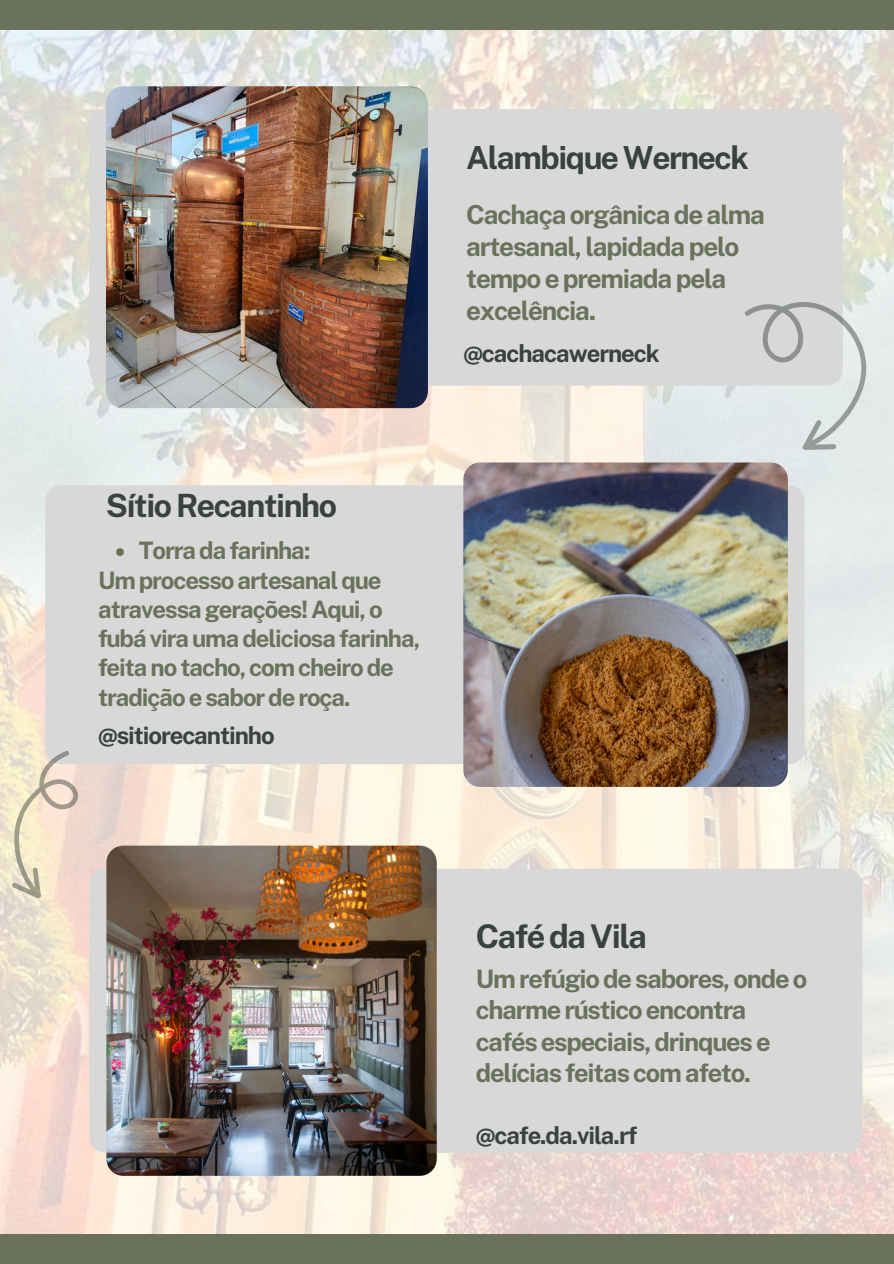
<style>
.page{position:relative;width:894px;height:1264px;background:#fff}
.page>*{position:absolute;margin:0;border:0;box-sizing:border-box;transform-origin:0 0}
.t1{font:700 32.7px "Public Sans";letter-spacing:-.045em;color:#3a423d}
.t2{font:700 32.1px "Public Sans";letter-spacing:-.045em;color:#3a423d}
.t3{font:700 31.8px "Public Sans";letter-spacing:-.045em;color:#3a423d}
.t4{font:700 26.25px/32.2px "Public Sans";letter-spacing:-.045em;color:#6a725b}
.t5{font:700 25.5px/31.5px "Public Sans";letter-spacing:-.045em;color:#6a725b}
.t6{font:700 24px/29.2px "Public Sans";letter-spacing:-.045em;color:#6a725b}
.t7{font:700 24px "Public Sans";letter-spacing:-.045em;color:#3a423d}
</style>
<div class="page">
<img style="left:0;top:29px;width:893px;height:1205px">
<div style="left:89px;top:109px;width:753px;height:276px;background:#d8d8d8"></div>
<img style="left:106px;top:86px;width:322px;height:322px">
<div style="left:89px;top:868px;width:773px;height:284px;background:#d8d8d8;border-radius:16px"></div>
<img style="left:106px;top:845px;width:330px;height:330px">
<div style="left:45px;top:485px;width:759px;height:279px;background:#d8d8d8;border-radius:16px"></div>
<img style="left:463px;top:462px;width:324px;height:325px;border-radius:17px">
<div style="left:0;top:0;width:893px;height:29px;background:#6a725b"></div>
<div style="left:0;top:1234px;width:893px;height:29px;background:#6a725b"></div>
<svg style="left:701px;top:275px;width:190px;height:187px"></svg>
<svg style="left:0;top:750px;width:106px;height:154px"></svg>
<svg style="left:116px;top:548px;width:8px;height:8px"></svg>
<h1 class="t3" style="left:466px;top:139px;width:284px">Alambique Werneck</h1>
<h2 class="t4" style="left:466px;top:198px;width:300px">Cachaça orgânica de alma artesanal, lapidada pelo tempo e premiada pela excelência.</h2>
<p class="t7" style="left:463px;top:340px;width:198px">@cachacawerneck</p>
<p class="t2" style="left:106px;top:487px;width:232px">Sítio Recantinho</p>
<h2 class="t6" style="left:139px;top:536px;width:173px">Torra da farinha:</h2>
<h2 class="t6" style="left:98px;top:565px;width:324px">Um processo artesanal que atravessa gerações! Aqui, o fubá vira uma deliciosa farinha, feita no tacho, com cheiro de tradição e sabor de roça.</h2>
<p class="t7" style="left:98px;top:721px;width:178px">@sitiorecantinho</p>
<p class="t1" style="left:476px;top:916px;width:173px">Café da Vila</p>
<p class="t5" style="left:476px;top:962px;width:333px">Um refúgio de sabores, onde o charme rústico encontra cafés especiais, drinques e delícias feitas com afeto.</p>
<h1 class="t7" style="left:476px;top:1120px;width:163px">@cafe.da.vila.rf</h1>
</div>
